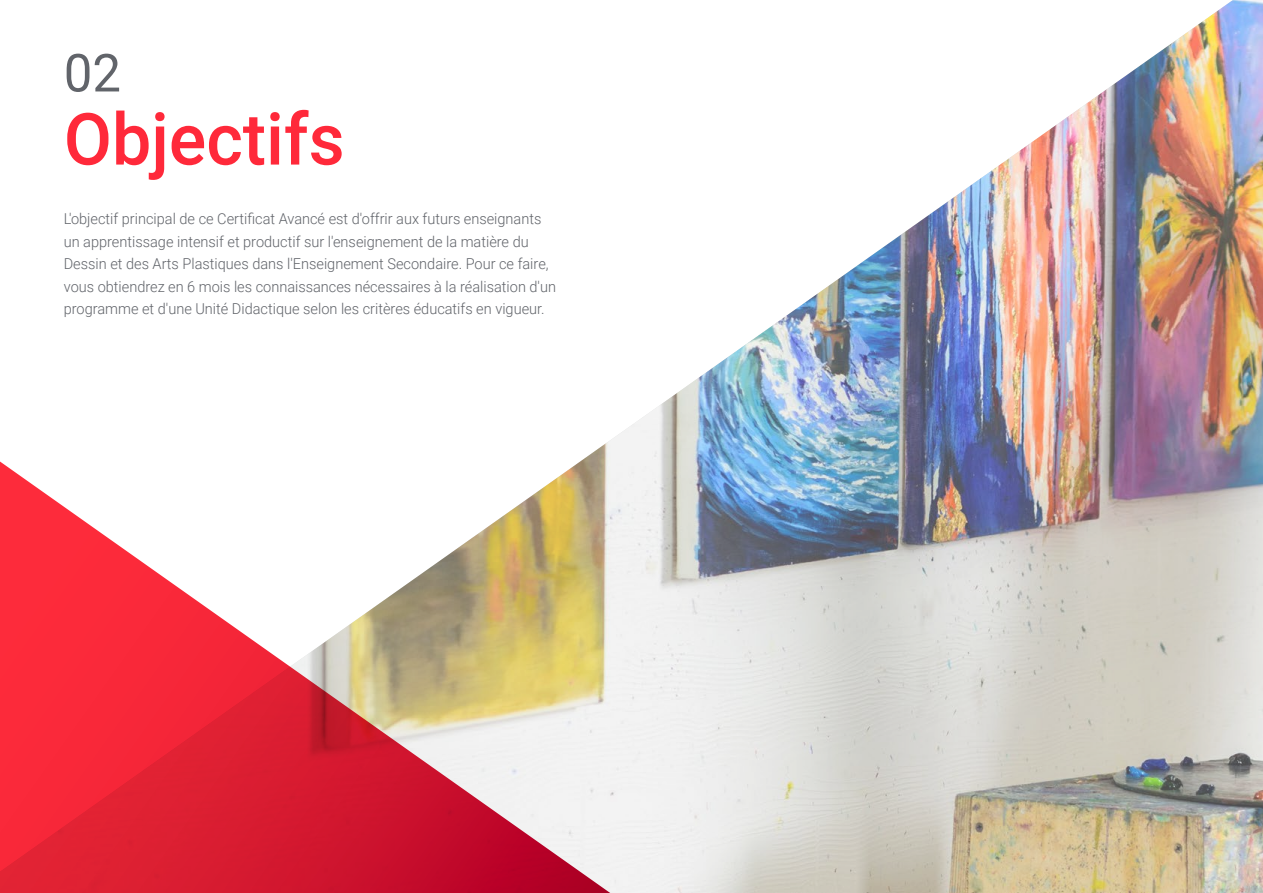
<style>
.page{position:relative;width:1263px;height:893px;background:#fff}
.page>*{position:absolute;margin:0;border:0;box-sizing:border-box;transform-origin:0 0}
.t1{font:500 72px "Roboto";color:#ff293a}
.t2{font:52.5px "Roboto";color:#61646a}
.t3{font:300 15px/22.5px "Roboto";color:#61646a}
</style>
<div class="page">
<img style="left:602px;top:0;width:661px;height:893px">
<svg style="left:0;top:446px;width:640px;height:447px"></svg>
<h2 class="t2" style="left:64px;top:36px;width:59px">02</h2>
<h1 class="t1" style="left:64px;top:89px;width:282px">Objectifs</h1>
<p class="t3" style="left:64px;top:207px;width:494px">L'objectif principal de ce Certificat Avancé est d'offrir aux futurs enseignants un apprentissage intensif et productif sur l'enseignement de la matière du Dessin et des Arts Plastiques dans l'Enseignement Secondaire. Pour ce faire, vous obtiendrez en 6 mois les connaissances nécessaires à la réalisation d'un programme et d'une Unité Didactique selon les critères éducatifs en vigueur.</p>
</div>
